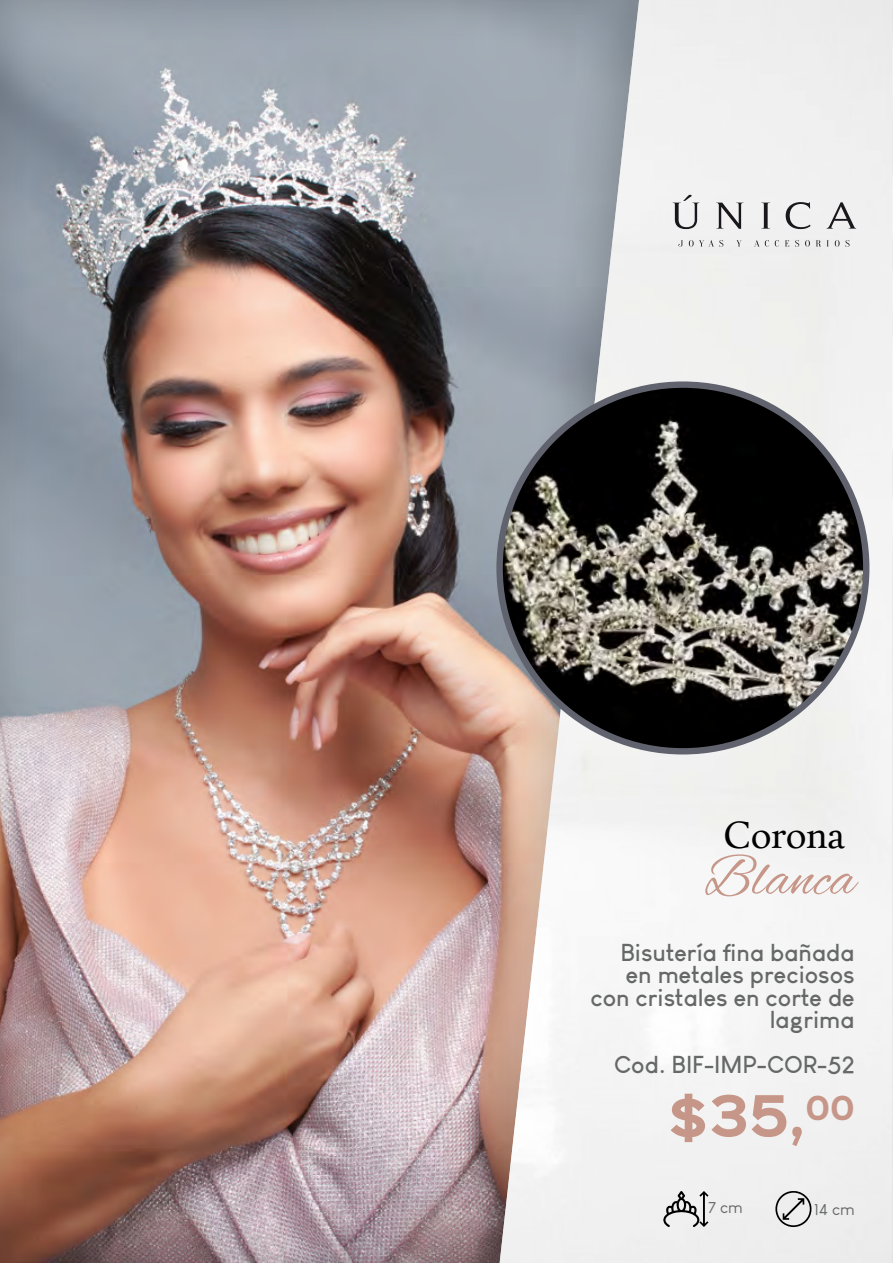
<style>
.page{position:relative;width:893px;height:1263px;background:#fff}
.page>*{position:absolute;margin:0;border:0;box-sizing:border-box;transform-origin:0 0}
.t1{font:58.5px "Alex Brush";color:#c69688}
.t2{font:700 51px "Sinkin Sans 700";color:#c69688}
.t3{font:37.5px "Calendas Plus";color:#000}
.t4{font:700 24px/22.5px "Louis George Cafe";color:#666767;text-align:right}
.t5{font:16.5px "Louis George Cafe";color:#666767}
</style>
<div class="page">
<div style="left:651px;top:0;width:242px;height:1263px;background:#f1f1f1"></div>
<div style="left:0;top:0;width:651px;height:1263px;background:#000;opacity:.2"></div>
<div style="left:496px;top:381px;width:373px;height:373px;background:#60626d;border-radius:50%"></div>
<img style="left:503px;top:388px;width:360px;height:360px;border-radius:180px">
<svg style="left:775px;top:1190px;width:38px;height:37px"></svg>
<svg style="left:663px;top:1191px;width:45px;height:36px"></svg>
<svg style="left:673px;top:195px;width:26px;height:34px"></svg>
<svg style="left:716px;top:203px;width:27px;height:26px"></svg>
<svg style="left:761px;top:203px;width:9px;height:26px"></svg>
<svg style="left:786px;top:202px;width:24px;height:27px"></svg>
<svg style="left:826px;top:202px;width:30px;height:27px"></svg>
<svg style="left:678px;top:240px;width:5px;height:7px"></svg>
<svg style="left:689px;top:240px;width:34px;height:7px"></svg>
<svg style="left:736px;top:240px;width:6px;height:6px"></svg>
<svg style="left:754px;top:240px;width:15px;height:7px"></svg>
<svg style="left:775px;top:240px;width:4px;height:7px"></svg>
<svg style="left:785px;top:240px;width:4px;height:6px"></svg>
<svg style="left:795px;top:240px;width:4px;height:7px"></svg>
<svg style="left:805px;top:240px;width:5px;height:7px"></svg>
<svg style="left:816px;top:240px;width:5px;height:7px"></svg>
<svg style="left:827px;top:240px;width:2px;height:6px"></svg>
<svg style="left:835px;top:240px;width:4px;height:7px"></svg>
<svg style="left:845px;top:240px;width:4px;height:7px"></svg>
<h3 class="t3" style="left:724px;top:808px;width:123px">Corona</h3>
<h1 class="t1" style="left:704px;top:845px;width:152px">Blanca</h1>
<p class="t4" style="left:590px;top:940px;width:266px">Bisutería fina bañada en metales preciosos con cristales en corte de lagrima</p>
<p class="t4" style="left:614px;top:1053px;width:242px">Cod. BIF-IMP-COR-52</p>
<h2 class="t2" style="left:668px;top:1089px;width:188px">$35,<sup>00</sup></h2>
<p class="t5" style="left:708px;top:1197px;width:36px">7 cm</p>
<p class="t5" style="left:814px;top:1199px;width:43px">14 cm</p>
</div>
